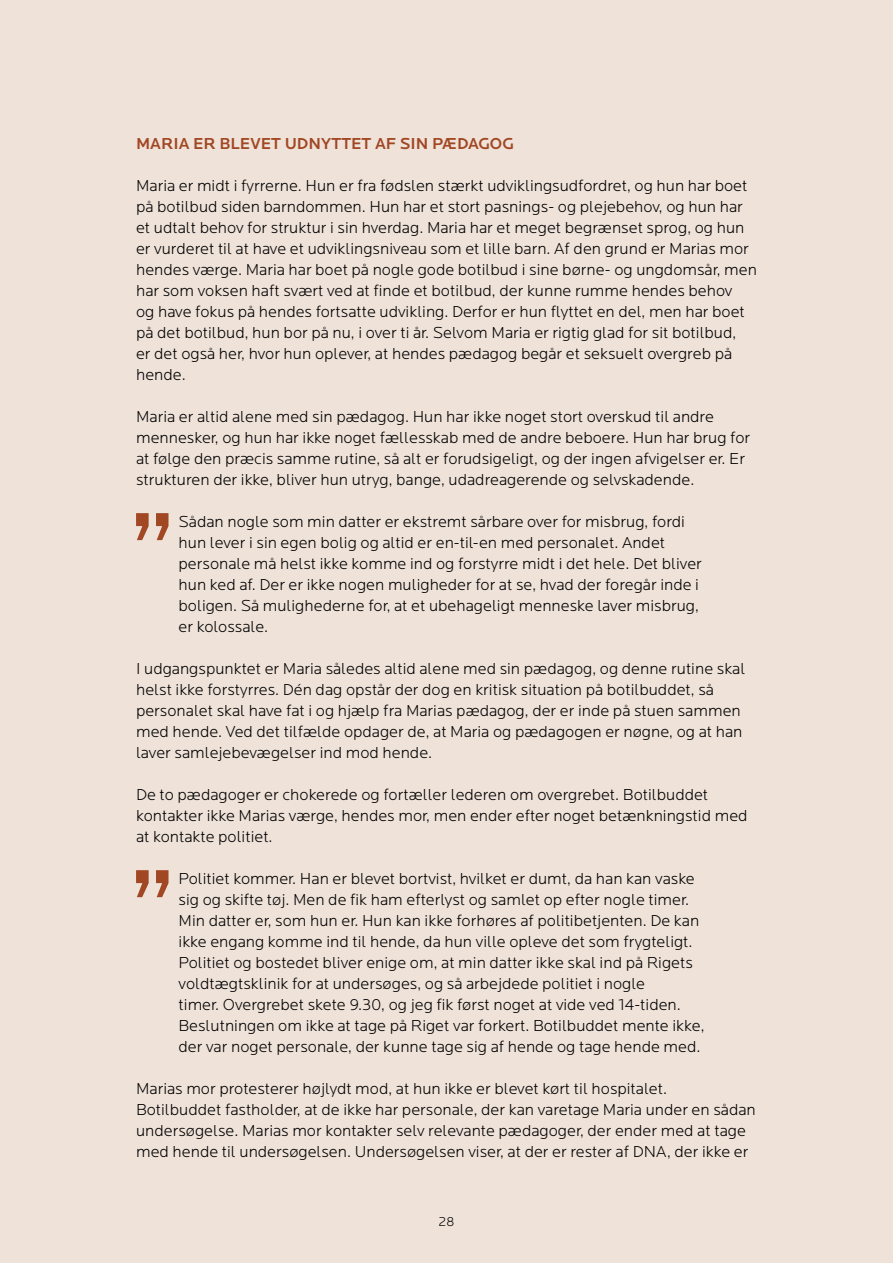
<style>
.page{position:relative;width:893px;height:1263px;background:#efe2d9}
.page>*{position:absolute;margin:0;border:0;box-sizing:border-box;transform-origin:0 0}
.Body_text{font:300 16.5px/21px "Locator";color:#000}
.Headings_H2{font:500 16.5px "Locator";color:#a14723}
.t1{font:300 13.5px "Locator";color:#000}
</style>
<div class="page">
<svg style="left:136px;top:513px;width:32px;height:27px"></svg>
<svg style="left:136px;top:870px;width:32px;height:27px"></svg>
<h3 class="Headings_H2" style="left:136px;top:134px;width:379px">MARIA ER BLEVET UDNYTTET AF SIN PÆDAGOG</h3>
<p class="Body_text" style="left:136px;top:175px;width:622px">Maria er midt i fyrrerne. Hun er fra fødslen stærkt udviklingsudfordret, og hun har boet på botilbud siden barndommen. Hun har et stort pasnings- og plejebehov, og hun har et udtalt behov for struktur i sin hverdag. Maria har et meget begrænset sprog, og hun er vurderet til at have et udviklingsniveau som et lille barn. Af den grund er Marias mor hendes værge. Maria har boet på nogle gode botilbud i sine børne- og ungdomsår, men har som voksen haft svært ved at finde et botilbud, der kunne rumme hendes behov<br>og have fokus på hendes fortsatte udvikling. Derfor er hun flyttet en del, men har boet på det botilbud, hun bor på nu, i over ti år. Selvom Maria er rigtig glad for sit botilbud,<br>er det også her, hvor hun oplever, at hendes pædagog begår et seksuelt overgreb på hende.</p>
<p class="Body_text" style="left:136px;top:406px;width:616px">Maria er altid alene med sin pædagog. Hun har ikke noget stort overskud til andre mennesker, og hun har ikke noget fællesskab med de andre beboere. Hun har brug for at følge den præcis samme rutine, så alt er forudsigeligt, og der ingen afvigelser er. Er strukturen der ikke, bliver hun utryg, bange, udadreagerende og selvskadende.</p>
<p class="Body_text" style="left:179px;top:511px;width:525px">Sådan nogle som min datter er ekstremt sårbare over for misbrug, fordi hun lever i sin egen bolig og altid er en-til-en med personalet. Andet personale må helst ikke komme ind og forstyrre midt i det hele. Det bliver hun ked af. Der er ikke nogen muligheder for at se, hvad der foregår inde i boligen. Så mulighederne for, at et ubehageligt menneske laver misbrug, er kolossale.</p>
<p class="Body_text" style="left:136px;top:658px;width:611px">I udgangspunktet er Maria således altid alene med sin pædagog, og denne rutine skal helst ikke forstyrres. Dén dag opstår der dog en kritisk situation på botilbuddet, så personalet skal have fat i og hjælp fra Marias pædagog, der er inde på stuen sammen med hende. Ved det tilfælde opdager de, at Maria og pædagogen er nøgne, og at han laver samlejebevægelser ind mod hende.</p>
<p class="Body_text" style="left:136px;top:784px;width:613px">De to pædagoger er chokerede og fortæller lederen om overgrebet. Botilbuddet kontakter ikke Marias værge, hendes mor, men ender efter noget betænkningstid med at kontakte politiet.</p>
<p class="Body_text" style="left:179px;top:868px;width:527px">Politiet kommer. Han er blevet bortvist, hvilket er dumt, da han kan vaske sig og skifte tøj. Men de fik ham efterlyst og samlet op efter nogle timer.<br>Min datter er, som hun er. Hun kan ikke forhøres af politibetjenten. De kan ikke engang komme ind til hende, da hun ville opleve det som frygteligt.<br>Politiet og bostedet bliver enige om, at min datter ikke skal ind på Rigets voldtægtsklinik for at undersøges, og så arbejdede politiet i nogle<br>timer. Overgrebet skete 9.30, og jeg fik først noget at vide ved 14-tiden.<br>Beslutningen om ikke at tage på Riget var forkert. Botilbuddet mente ikke, der var noget personale, der kunne tage sig af hende og tage hende med.</p>
<p class="Body_text" style="left:136px;top:1078px;width:621px">Marias mor protesterer højlydt mod, at hun ikke er blevet kørt til hospitalet.<br>Botilbuddet fastholder, at de ikke har personale, der kan varetage Maria under en sådan undersøgelse. Marias mor kontakter selv relevante pædagoger, der ender med at tage med hende til undersøgelsen. Undersøgelsen viser, at der er rester af DNA, der ikke er</p>
<p class="t1" style="left:439px;top:1215px;width:17px">28</p>
</div>
